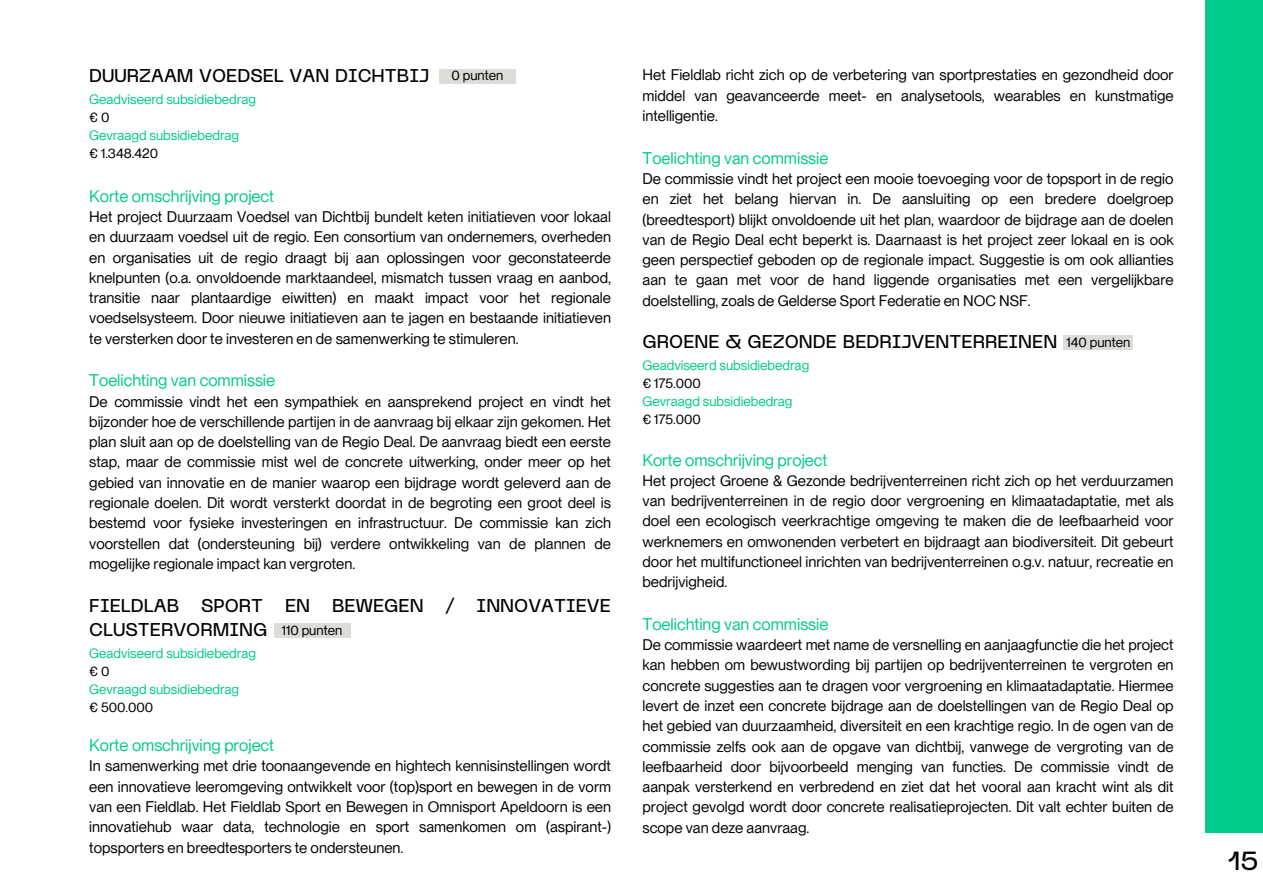
<style>
.page{position:relative;width:1263px;height:894px;background:#fff}
.page>*{position:absolute;margin:0;border:0;box-sizing:border-box;transform-origin:0 0}
.t1{font:500 25.5px "PP Neue Machina";color:#000}
.t2{font:500 18px/24.8px "PP Neue Machina";color:#000}
.t3{font:16.5px "PP Neue Montreal";color:#00ca8c}
.t4{font:15px/20.2px "PP Neue Montreal";color:#000;text-align:justify}
.t5{font:13.5px/18px "PP Neue Montreal";color:#00ca8c}
.t6{font:13.5px "PP Neue Montreal";color:#000}
.s1{color:#000}
</style>
<div class="page">
<div style="left:274px;top:623px;width:76px;height:15px;background:#dcdcd9"></div>
<div style="left:1063px;top:335px;width:70px;height:15px;background:#dcdcd9"></div>
<div style="left:439px;top:69px;width:77px;height:14px;background:#dcdcd9"></div>
<div style="left:1205px;top:0;width:58px;height:831px;background:#00ca8c"></div>
<p class="t2" style="left:89px;top:65px;width:341px">DUURZAAM VOEDSEL VAN DICHTBIJ</p>
<p class="t5" style="left:89px;top:90px;width:168px">Geadviseerd subsidiebedrag <span class="s1">€0<br></span>Gevraagd subsidiebedrag<br><span class="s1">€ 1.348.420</span></p>
<p class="t3" style="left:89px;top:186px;width:186px">Korte omschrijving project</p>
<p class="t4" style="left:89px;top:206px;width:523px">Het project Duurzaam Voedsel van Dichtbij bundelt keten initiatieven voor lokaal en duurzaam voedsel uit de regio. Een consortium van ondernemers, overheden en organisaties uit de regio draagt bij aan oplossingen voor geconstateerde knelpunten (o.a. onvoldoende marktaandeel, mismatch tussen vraag en aanbod, transitie naar plantaardige eiwitten) en maakt impact voor het regionale voedselsysteem. Door nieuwe initiatieven aan te jagen en bestaande initiatieven</p>
<h4 class="t4" style="left:89px;top:328px;width:431px">te versterken door te investeren en de samenwerking te stimuleren.</h4>
<h4 class="t3" style="left:89px;top:370px;width:187px">Toelichting van commissie</h4>
<h4 class="t4" style="left:89px;top:391px;width:523px">De commissie vindt het een sympathiek en aansprekend project en vindt het bijzonder hoe de verschillende partijen in de aanvraag bij elkaar zijn gekomen. Het plan sluit aan op de doelstelling van de Regio Deal. De aanvraag biedt een eerste stap, maar de commissie mist wel de concrete uitwerking, onder meer op het gebied van innovatie en de manier waarop een bijdrage wordt geleverd aan de regionale doelen. Dit wordt versterkt doordat in de begroting een groot deel is bestemd voor fysieke investeringen en infrastructuur. De commissie kan zich</h4>
<h4 class="t4" style="left:89px;top:533px;width:523px">voorstellen dat (ondersteuning bij) verdere ontwikkeling van de plannen de mogelijke regionale impact kan vergroten.</h4>
<h4 class="t2" style="left:89px;top:594px;width:523px">FIELDLAB SPORT EN BEWEGEN / INNOVATIEVE<br>CLUSTERVORMING</h4>
<h4 class="t5" style="left:89px;top:643px;width:168px">Geadviseerd subsidiebedrag <span class="s1">€0<br></span>Gevraagd subsidiebedrag<br><span class="s1">€ 500.000</span></h4>
<h4 class="t3" style="left:89px;top:735px;width:186px">Korte omschrijving project</h4>
<h2 class="t4" style="left:89px;top:755px;width:523px">In samenwerking met drie toonaangevende en hightech kennisinstellingen wordt een innovatieve leeromgeving ontwikkelt voor (top)sport en bewegen in de vorm van een Fieldlab. Het Fieldlab Sport en Bewegen in Omnisport Apeldoorn is een innovatiehub waar data, technologie en sport samenkomen om (aspirant-) topsporters en breedtesporters te ondersteunen.</h2>
<p class="t6" style="left:451px;top:67px;width:53px">0 punten</p>
<h4 class="t6" style="left:282px;top:621px;width:62px">110 punten</h4>
<h3 class="t4" style="left:642px;top:65px;width:533px">Het Fieldlab richt zich op de verbetering van sportprestaties en gezondheid door middel van geavanceerde meet- en analysetools, wearables en kunstmatige intelligentie.</h3>
<h4 class="t3" style="left:642px;top:148px;width:187px">Toelichting van commissie</h4>
<h4 class="t4" style="left:642px;top:168px;width:533px">De commissie vindt het project een mooie toevoeging voor de topsport in de regio en ziet het belang hiervan in. De aansluiting op een bredere doelgroep (breedtesport) blijkt onvoldoende uit het plan, waardoor de bijdrage aan de doelen van de Regio Deal echt beperkt is. Daarnaast is het project zeer lokaal en is ook geen perspectief geboden op de regionale impact. Suggestie is om ook allianties aan te gaan met voor de hand liggende organisaties met een vergelijkbare doelstelling, zoals de Gelderse Sport Federatie en NOC NSF.</h4>
<h4 class="t2" style="left:642px;top:331px;width:416px">GROENE &amp; GEZONDE BEDRIJVENTERREINEN</h4>
<h4 class="t5" style="left:642px;top:356px;width:168px">Geadviseerd subsidiebedrag <span class="s1">€ 175.000<br></span>Gevraagd subsidiebedrag</h4>
<h4 class="t6" style="left:642px;top:411px;width:60px">€ 175.000</h4>
<h4 class="t3" style="left:642px;top:449px;width:186px">Korte omschrijving project</h4>
<h4 class="t4" style="left:642px;top:470px;width:533px">Het project Groene &amp; Gezonde bedrijventerreinen richt zich op het verduurzamen van bedrijventerreinen in de regio door vergroening en klimaatadaptatie, met als doel een ecologisch veerkrachtige omgeving te maken die de leefbaarheid voor</h4>
<h2 class="t4" style="left:642px;top:531px;width:533px">werknemers en omwonenden verbetert en bijdraagt aan biodiversiteit. Dit gebeurt door het multifunctioneel inrichten van bedrijventerreinen o.g.v. natuur, recreatie en bedrijvigheid.</h2>
<h2 class="t3" style="left:642px;top:614px;width:187px">Toelichting van commissie</h2>
<h2 class="t4" style="left:642px;top:634px;width:533px">De commissie waardeert met name de versnelling en aanjaagfunctie die het project kan hebben om bewustwording bij partijen op bedrijventerreinen te vergroten en</h2>
<h4 class="t4" style="left:642px;top:675px;width:533px">concrete suggesties aan te dragen voor vergroening en klimaatadaptatie. Hiermee levert de inzet een concrete bijdrage aan de doelstellingen van de Regio Deal op het gebied van duurzaamheid, diversiteit en een krachtige regio. In de ogen van de commissie zelfs ook aan de opgave van dichtbij, vanwege de vergroting van de leefbaarheid door bijvoorbeeld menging van functies. De commissie vindt de aanpak versterkend en verbredend en ziet dat het vooral aan kracht wint als dit project gevolgd wordt door concrete realisatieprojecten. Dit valt echter buiten de scope van deze aanvraag.</h4>
<h4 class="t6" style="left:1066px;top:334px;width:65px">140 punten</h4>
<h1 class="t1" style="left:1227px;top:851px;width:33px">15</h1>
</div>
